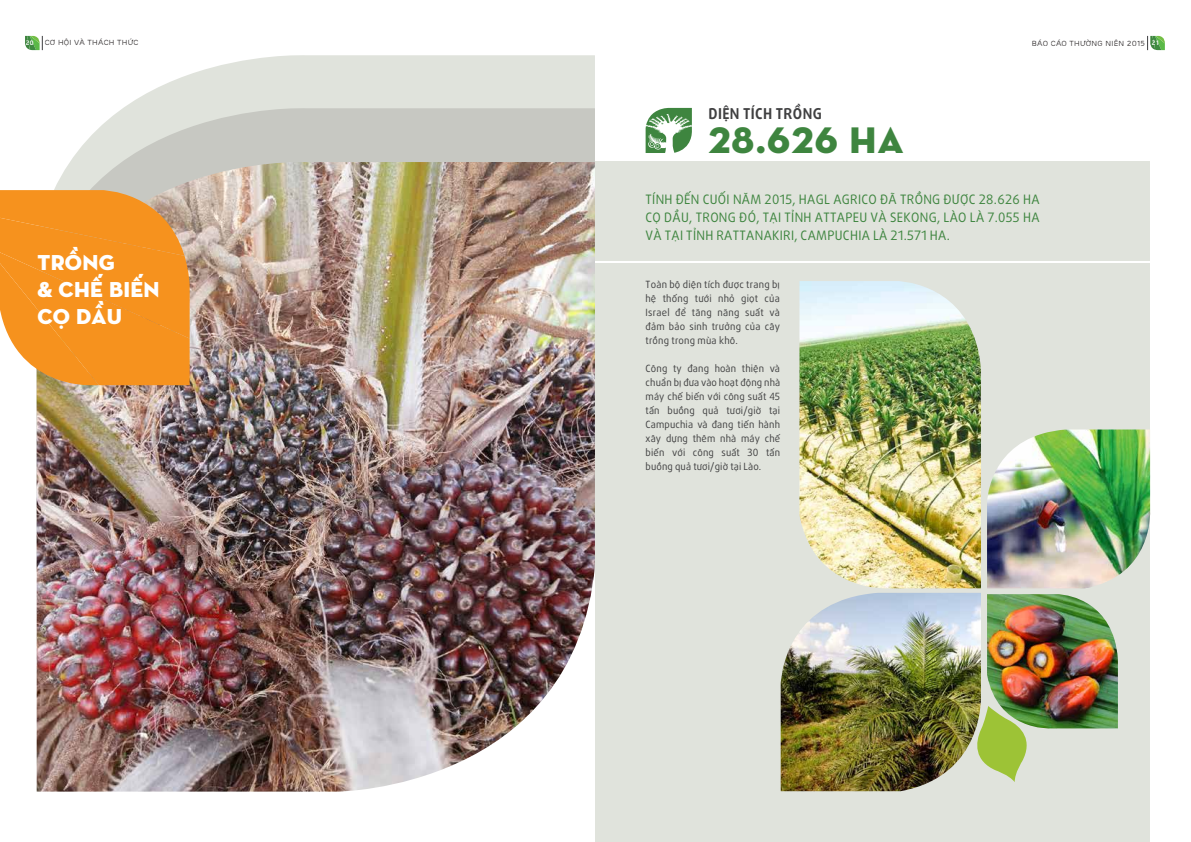
<style>
.page{position:relative;width:1191px;height:842px;background:#fff}
.page>*{position:absolute;margin:0;border:0;box-sizing:border-box;transform-origin:0 0}
.t1{font:37.6px "UTM Neutra";letter-spacing:.035em;color:#3e853f}
.t2{font:22px/27px "UTM Neutra";letter-spacing:.015em;color:#fff}
.t3{font:700 15px "UTM Daxline";letter-spacing:.025em;color:#404041}
.t4{font:13px/18px "UTM Daxline";letter-spacing:.025em;color:#3e853f;text-align:justify}
.t5{font:10px/14px "UTM Daxline";letter-spacing:.015em;color:#404041;text-align:justify}
.t6{font:7.4px "UTM Ericsson Capital";letter-spacing:.035em;color:#231f20}
.t7{font:700 6.1px "UTM Neo Sans Intel";color:#fff}
.s1{font-family:"UTM Neo Sans Intel";font-weight:700;font-size:6.1px;color:#fff}
</style>
<div class="page">
<div style="left:284px;top:161px;width:866px;height:681px;background:#e0e3dc"></div>
<hr style="left:284px;top:261px;width:866px;height:2px;background:#fff">
<div style="left:0;top:0;width:595px;height:842px;background:#fff"></div>
<svg style="left:37px;top:50px;width:558px;height:49px;fill:#e0e3dc"></svg>
<svg style="left:70px;top:99px;width:525px;height:63px;background:#d0d2cc"></svg>
<img style="left:37px;top:162px;width:558px;height:630px">
<svg style="left:0;top:190px;width:190px;height:199px;background:#f19830"></svg>
<img style="left:987px;top:594px;width:131px;height:135px">
<img style="left:987px;top:429px;width:164px;height:159px">
<img style="left:799px;top:281px;width:182px;height:308px">
<img style="left:780px;top:593px;width:201px;height:198px">
<svg style="left:974px;top:706px;width:59px;height:76px"></svg>
<svg style="left:645px;top:108px;width:47px;height:45px"></svg>
<svg style="left:25px;top:36px;width:18px;height:14px"></svg>
<svg style="left:1147px;top:36px;width:18px;height:14px"></svg>
<p class="t7" style="left:26px;top:38px;width:9px">20</p>
<p class="t6" style="left:45px;top:37px;width:95px">CƠ HỘI VÀ THÁCH THỨC</p>
<p class="t6" style="left:1032px;top:38px;width:129px">BÁO CÁO THƯỜNG NIÊN 2015 <span class="s1">21</span></p>
<p class="t3" style="left:708px;top:102px;width:115px">DIỆN TÍCH TRỒNG</p>
<p class="t2" style="left:37px;top:247px;width:124px">TRỒNG<br>&amp; CHẾ BIẾN<br>CỌ DẦU</p>
<p class="t1" style="left:708px;top:112px;width:196px">28.626 HA</p>
<p class="t4" style="left:645px;top:190px;width:395px">TÍNH ÐẾN CUỐI NĂM 2015, HAGL AGRICO ÐÃ TRỒNG ÐƯỢC 28.626 HA CỌ DẦU, TRONG ÐÓ, TẠI TỈNH ATTAPEU VÀ SEKONG, LÀO LÀ 7.055 HA VÀ TẠI TỈNH RATTANAKIRI, CAMPUCHIA LÀ 21.571 HA.</p>
<p class="t5" style="left:645px;top:277px;width:136px">Toàn bộ diện tích được trang bị hệ thống tưới nhỏ giọt của Israel để tăng năng suất và đảm bảo sinh trưởng của cây trồng trong mùa khô.</p>
<p class="t5" style="left:645px;top:361px;width:136px">Công ty đang hoàn thiện và chuẩn bị đưa vào hoạt động nhà máy chế biến với công suất 45 tấn buồng quả tươi/giờ tại Campuchia và đang tiến hành xây dựng thêm nhà máy chế biến với công suất 30 tấn buồng quả tươi/giờ tại Lào.</p>
</div>
